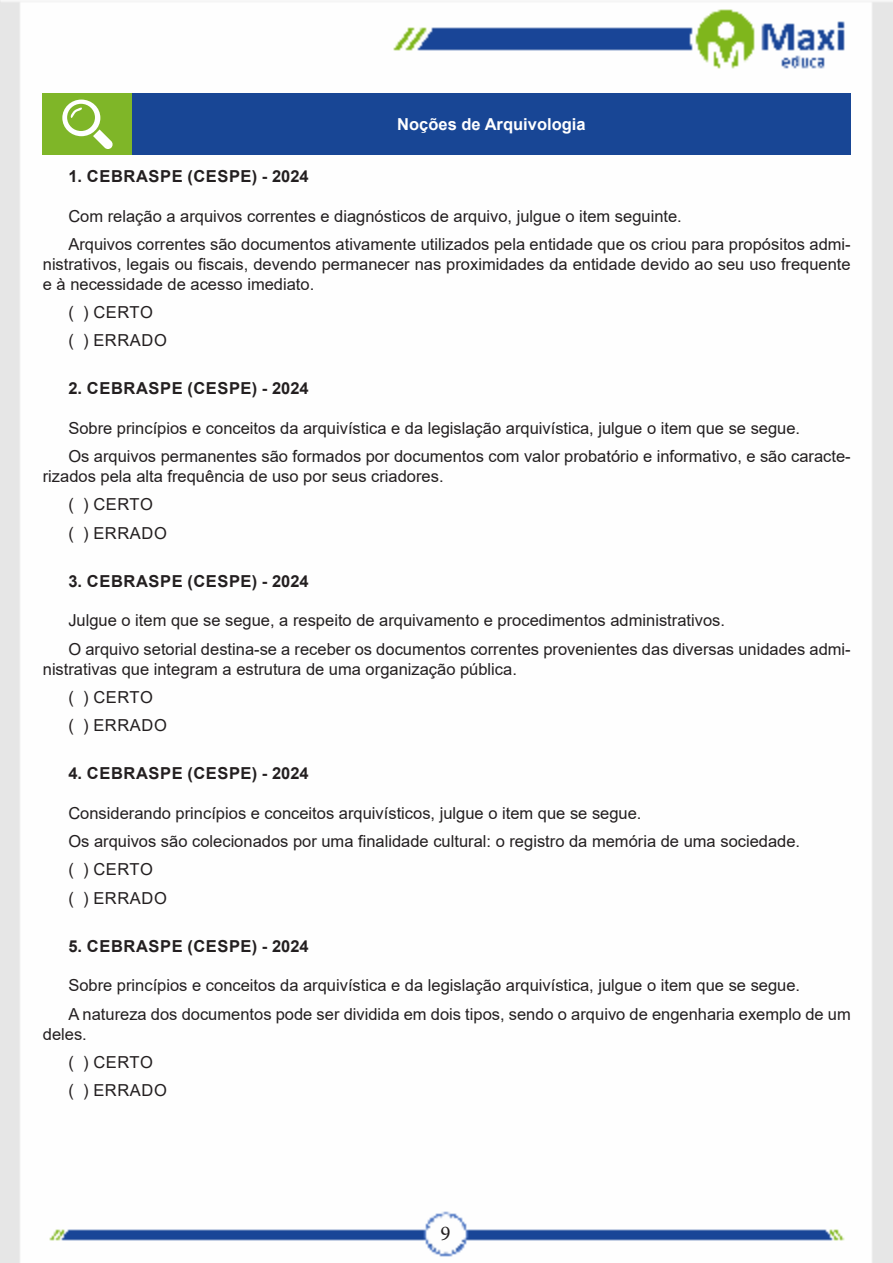
<style>
.page{position:relative;width:893px;height:1263px;background:#fff}
.page>*{position:absolute;margin:0;border:0;box-sizing:border-box;transform-origin:0 0}
.t1{font:21px "Minion Pro";color:#231f20}
.TEXTO_BASE{font:16.5px/19.8px "Arial";color:#231f20}
.TEXTO_BASE-2{font:700 16.5px "Arial";letter-spacing:.035em;color:#231f20}
.Titulo_de_Caixa{font:700 16.5px "Arial";color:#fff}
</style>
<div class="page">
<img style="left:0;top:0;width:893px;height:1263px">
<div style="left:43px;top:94px;width:89px;height:61px;background:#7fb628"></div>
<div style="left:132px;top:94px;width:719px;height:61px;background:#184695"></div>
<svg style="left:62px;top:100px;width:51px;height:49px"></svg>
<p class="Titulo_de_Caixa" style="left:397px;top:113px;width:190px">Noções de Arquivologia</p>
<p class="TEXTO_BASE-2" style="left:68px;top:165px;width:242px">1. CEBRASPE (CESPE) - 2024</p>
<p class="TEXTO_BASE" style="left:68px;top:206px;width:615px">Com relação a arquivos correntes e diagnósticos de arquivo, julgue o item seguinte.</p>
<p class="TEXTO_BASE" style="left:43px;top:234px;width:809px;text-align:justify;text-indent:26px">Arquivos correntes são documentos ativamente utilizados pela entidade que os criou para propósitos admi&shy;nistrativos, legais ou fiscais, devendo permanecer nas proximidades da entidade devido ao seu uso frequente e à necessidade de acesso imediato.</p>
<p class="TEXTO_BASE" style="left:68px;top:302px;width:86px">( ) CERTO</p>
<p class="TEXTO_BASE" style="left:68px;top:330px;width:100px">( ) ERRADO</p>
<p class="TEXTO_BASE-2" style="left:68px;top:377px;width:242px">2. CEBRASPE (CESPE) - 2024</p>
<p class="TEXTO_BASE" style="left:68px;top:418px;width:733px">Sobre princípios e conceitos da arquivística e da legislação arquivística, julgue o item que se segue.</p>
<p class="TEXTO_BASE" style="left:43px;top:446px;width:809px;text-indent:26px">Os arquivos permanentes são formados por documentos com valor probatório e informativo, e são caracte&shy;rizados pela alta frequência de uso por seus criadores.</p>
<p class="TEXTO_BASE" style="left:68px;top:495px;width:86px">( ) CERTO</p>
<p class="TEXTO_BASE" style="left:68px;top:523px;width:100px">( ) ERRADO</p>
<p class="TEXTO_BASE-2" style="left:68px;top:569px;width:242px">3. CEBRASPE (CESPE) - 2024</p>
<p class="TEXTO_BASE" style="left:68px;top:611px;width:658px">Julgue o item que se segue, a respeito de arquivamento e procedimentos administrativos.</p>
<p class="TEXTO_BASE" style="left:43px;top:639px;width:809px;text-indent:26px">O arquivo setorial destina-se a receber os documentos correntes provenientes das diversas unidades admi&shy;nistrativas que integram a estrutura de uma organização pública.</p>
<p class="TEXTO_BASE" style="left:68px;top:687px;width:86px">( ) CERTO</p>
<p class="TEXTO_BASE" style="left:68px;top:715px;width:100px">( ) ERRADO</p>
<p class="TEXTO_BASE-2" style="left:68px;top:762px;width:242px">4. CEBRASPE (CESPE) - 2024</p>
<p class="TEXTO_BASE" style="left:68px;top:803px;width:575px">Considerando princípios e conceitos arquivísticos, julgue o item que se segue.</p>
<p class="TEXTO_BASE" style="left:68px;top:831px;width:733px">Os arquivos são colecionados por uma finalidade cultural: o registro da memória de uma sociedade.</p>
<p class="TEXTO_BASE" style="left:68px;top:860px;width:86px">( ) CERTO</p>
<p class="TEXTO_BASE" style="left:68px;top:888px;width:100px">( ) ERRADO</p>
<p class="TEXTO_BASE-2" style="left:68px;top:934px;width:242px">5. CEBRASPE (CESPE) - 2024</p>
<p class="TEXTO_BASE" style="left:68px;top:976px;width:733px">Sobre princípios e conceitos da arquivística e da legislação arquivística, julgue o item que se segue.</p>
<p class="TEXTO_BASE" style="left:43px;top:1004px;width:809px;text-indent:26px">A natureza dos documentos pode ser dividida em dois tipos, sendo o arquivo de engenharia exemplo de um deles.</p>
<p class="TEXTO_BASE" style="left:68px;top:1052px;width:86px">( ) CERTO</p>
<p class="TEXTO_BASE" style="left:68px;top:1080px;width:100px">( ) ERRADO</p>
<p class="t1" style="left:440px;top:1219px;width:12px">9</p>
</div>
